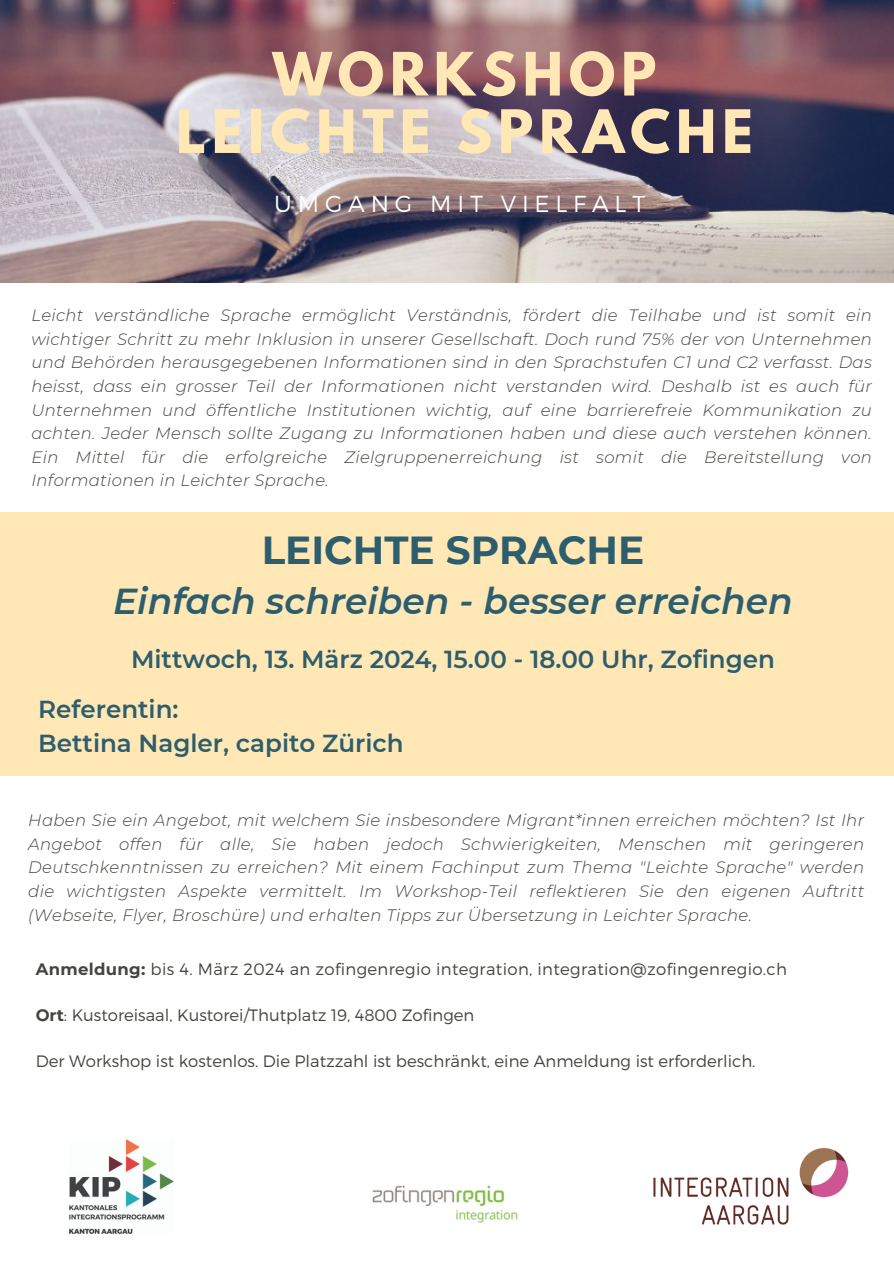
<style>
.page{position:relative;width:894px;height:1264px;background:#fff}
.page>*{position:absolute;margin:0;border:0;box-sizing:border-box;transform-origin:0 0}
.t1{font:700 52.95px "League Spartan";letter-spacing:.11em;color:#ffe7b6}
.t2{font:700 39px "Montserrat";color:#2c5e6e}
.t3{font:italic 600 36px "Montserrat";color:#2c5e6e}
.t4{font:600 24.6px "Montserrat";color:#2c5e6e}
.t5{font:300 23.1px "Montserrat";letter-spacing:.25em;color:#fff}
.t6{font:italic 300 16.5px/23.5px "Montserrat";letter-spacing:.02em;color:#444440;text-align:justify}
.t7{font:300 16.5px "Montserrat";color:#444440}
.t8{font:300 16.5px "Montserrat";letter-spacing:.02em;color:#444440}
.s1{font-weight:700}
</style>
<div class="page">
<div style="left:0;top:512px;width:893px;height:264px;background:#ffe7b6"></div>
<img style="left:0;top:0;width:893px;height:283px">
<img style="left:653px;top:1148px;width:196px;height:77px">
<img style="left:70px;top:1139px;width:103px;height:94px">
<img style="left:372px;top:1185px;width:146px;height:38px">
<p class="t1" style="left:272px;top:48px;width:385px">WORKSHOP</p>
<p class="t1" style="left:176px;top:105px;width:578px">LEICHTE SPRACHE</p>
<p class="t5" style="left:274px;top:188px;width:372px">UMGANG MIT VIELFALT</p>
<p class="t6" style="left:31px;top:303px;width:841px">Leicht verständliche Sprache ermöglicht Verständnis, fördert die Teilhabe und ist somit ein wichtiger Schritt zu mehr Inklusion in unserer Gesellschaft. Doch rund 75% der von Unternehmen und Behörden herausgegebenen Informationen sind in den Sprachstufen C1 und C2 verfasst. Das heisst, dass ein grosser Teil der Informationen nicht verstanden wird. Deshalb ist es auch für Unternehmen und öffentliche Institutionen wichtig, auf eine barrierefreie Kommunikation zu achten. Jeder Mensch sollte Zugang zu Informationen haben und diese auch verstehen können.<br>Ein Mittel für die erfolgreiche Zielgruppenerreichung ist somit die Bereitstellung von Informationen in Leichter Sprache.</p>
<p class="t2" style="left:261px;top:526px;width:384px">LEICHTE SPRACHE</p>
<p class="t3" style="left:113px;top:579px;width:681px">Einfach schreiben - besser erreichen</p>
<p class="t4" style="left:131px;top:644px;width:645px">Mittwoch, 13. März 2024, 15.00 - 18.00 Uhr, Zofingen</p>
<p class="t4" style="left:38px;top:694px;width:142px">Referentin:</p>
<p class="t4" style="left:38px;top:728px;width:367px">Bettina Nagler, capito Zürich</p>
<p class="t6" style="left:28px;top:808px;width:837px">Haben Sie ein Angebot, mit welchem Sie insbesondere Migrant*innen erreichen möchten? Ist Ihr Angebot offen für alle, Sie haben jedoch Schwierigkeiten, Menschen mit geringeren Deutschkenntnissen zu erreichen? Mit einem Fachinput zum Thema "Leichte Sprache" werden die wichtigsten Aspekte vermittelt. Im Workshop-Teil reflektieren Sie den eigenen Auftritt (Webseite, Flyer, Broschüre) und erhalten Tipps zur Übersetzung in Leichter Sprache.</p>
<p class="t8" style="left:36px;top:958px;width:752px"><span class="s1">Anmeldung:</span> bis 4. März 2024 an zofingenregio integration, integration@zofingenregio.ch</p>
<p class="t7" style="left:36px;top:1004px;width:440px"><span class="s1">Ort</span>: Kustoreisaal, Kustorei/Thutplatz 19, 4800 Zofingen</p>
<p class="t7" style="left:36px;top:1050px;width:721px">Der Workshop ist kostenlos. Die Platzzahl ist beschränkt, eine Anmeldung ist erforderlich.</p>
</div>
